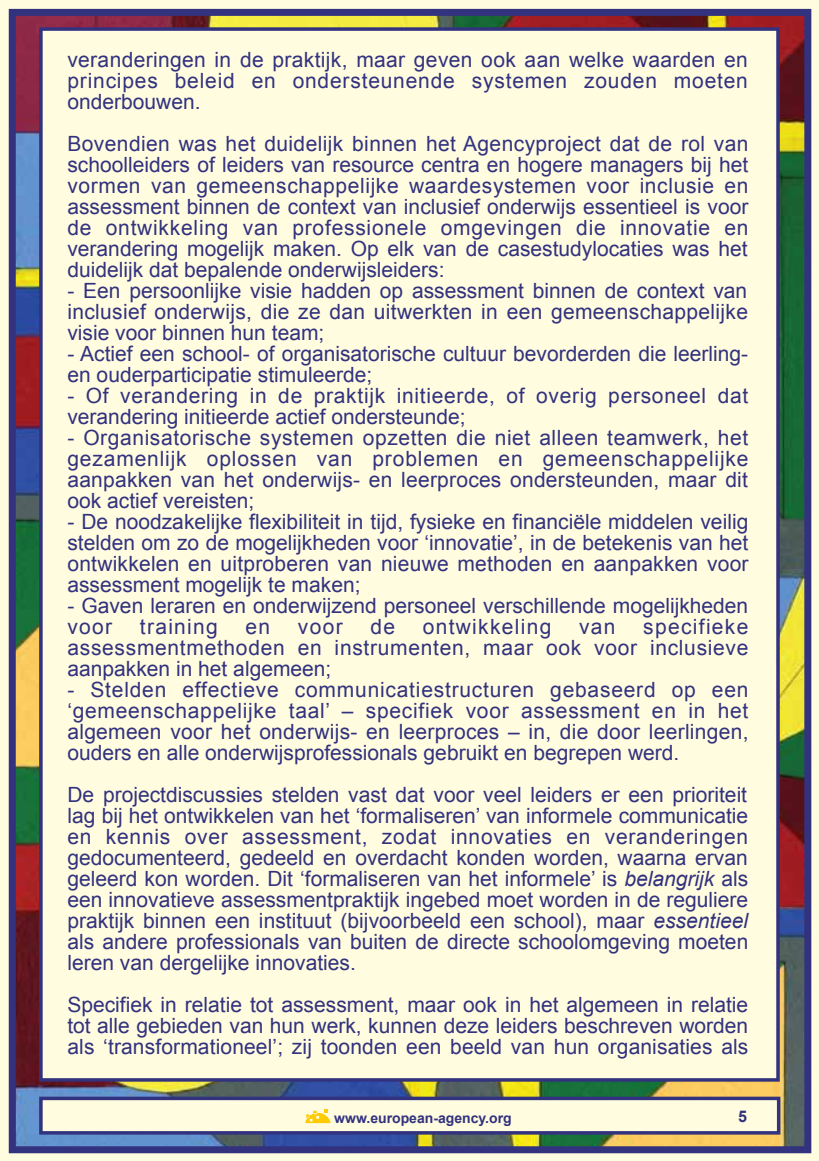
<style>
.page{position:relative;width:819px;height:1161px;background:#fff}
.page>*{position:absolute;margin:0;border:0;box-sizing:border-box;transform-origin:0 0}
.t1{font:21px/21px "Arial";color:#32327f;text-align:justify}
.t2{font:21px/21px "Arial";letter-spacing:.035em;color:#32327f}
.t3{font:21px "Arial";letter-spacing:.06em;color:#32327f}
.t4{font:700 16.1px "Arial";color:#32327f}
.t5{font:700 14px "Arial";color:#32327f}
.s1{font-style:italic}
</style>
<div class="page">
<img style="left:17px;top:17px;width:786px;height:1128px">
<div style="left:0;top:0;width:819px;height:12px;background:#fffcdf"></div>
<div style="left:807px;top:0;width:12px;height:1161px;background:#fffcdf"></div>
<div style="left:0;top:1150px;width:819px;height:11px;background:#fffcdf"></div>
<div style="left:0;top:0;width:12px;height:1161px;background:#fffcdf"></div>
<div style="left:9px;top:9px;width:802px;height:1144px;border:7px solid #32327f"></div>
<div style="left:39px;top:27px;width:740px;height:1054px;background:#fffcdf;border:4px solid #32327f"></div>
<div style="left:39px;top:1096px;width:741px;height:38px;background:#fffcdf;border:4px solid #32327f"></div>
<svg style="left:305px;top:1109px;width:25px;height:14px"></svg>
<p class="t1" style="left:67px;top:49px;width:682px">veranderingen in de praktijk, maar geven ook aan welke waarden en principes beleid en ondersteunende systemen zouden moeten onderbouwen.</p>
<p class="t1" style="left:67px;top:133px;width:682px">Bovendien was het duidelijk binnen het Agencyproject dat de rol van schoolleiders of leiders van resource centra en hogere managers bij het vormen van gemeenschappelijke waardesystemen voor inclusie en assessment binnen de context van inclusief onderwijs essentieel is voor de ontwikkeling van professionele omgevingen die innovatie en verandering mogelijk maken. Op elk van de casestudylocaties was het duidelijk dat bepalende onderwijsleiders:</p>
<p class="t1" style="left:67px;top:280px;width:682px">- Een persoonlijke visie hadden op assessment binnen de context van inclusief onderwijs, die ze dan uitwerkten in een gemeenschappelijke visie voor binnen hun team;</p>
<p class="t1" style="left:67px;top:343px;width:682px">- Actief een school- of organisatorische cultuur bevorderden die leerling&shy;en ouderparticipatie stimuleerde;</p>
<p class="t2" style="left:67px;top:385px;width:682px">- Of verandering in de praktijk initieerde, of overig personeel dat verandering initieerde actief ondersteunde;</p>
<p class="t1" style="left:67px;top:427px;width:682px">- Organisatorische systemen opzetten die niet alleen teamwerk, het gezamenlijk oplossen van problemen en gemeenschappelijke aanpakken van het onderwijs- en leerproces ondersteunden, maar dit ook actief vereisten;</p>
<p class="t1" style="left:67px;top:511px;width:682px">- De noodzakelijke flexibiliteit in tijd, fysieke en financiële middelen veilig stelden om zo de mogelijkheden voor ‘innovatie’, in de betekenis van het ontwikkelen en uitproberen van nieuwe methoden en aanpakken voor assessment mogelijk te maken;</p>
<p class="t1" style="left:67px;top:595px;width:682px">- Gaven leraren en onderwijzend personeel verschillende mogelijkheden voor</p>
<p class="t1" style="left:67px;top:616px;width:682px;text-indent:576px">specifieke assessmentmethoden en instrumenten, maar ook voor inclusieve aanpakken in het algemeen;</p>
<p class="t1" style="left:67px;top:679px;width:682px">- Stelden effectieve communicatiestructuren gebaseerd op een ‘gemeenschappelijke taal’ – specifiek voor assessment en in het algemeen voor het onderwijs- en leerproces – in, die door leerlingen, ouders en alle onderwijsprofessionals gebruikt en begrepen werd.</p>
<p class="t1" style="left:67px;top:784px;width:682px">De projectdiscussies stelden vast dat voor veel leiders er een prioriteit lag bij het ontwikkelen van het ‘formaliseren’ van informele communicatie en kennis over assessment, zodat innovaties en veranderingen gedocumenteerd, gedeeld en overdacht konden worden, waarna ervan geleerd kon worden. Dit ‘formaliseren van het informele’ is <span class="s1">belangrijk</span> als een innovatieve assessmentpraktijk ingebed moet worden in de reguliere praktijk binnen een instituut (bijvoorbeeld een school), maar <span class="s1">essentieel </span>als andere professionals van buiten de directe schoolomgeving moeten leren van dergelijke innovaties.</p>
<p class="t1" style="left:67px;top:994px;width:682px">Specifiek in relatie tot assessment, maar ook in het algemeen in relatie tot alle gebieden van hun werk, kunnen deze leiders beschreven worden als ‘transformationeel’; zij toonden een beeld van hun organisaties als</p>
<p class="t3" style="left:140px;top:613px;width:79px">training</p>
<p class="t1" style="left:245px;top:616px;width:26px">en</p>
<p class="t1" style="left:298px;top:616px;width:46px">voor</p>
<p class="t1" style="left:370px;top:616px;width:26px">de</p>
<p class="t3" style="left:422px;top:613px;width:130px">ontwikkeling</p>
<p class="t1" style="left:579px;top:616px;width:38px">van</p>
<p class="t5" style="left:334px;top:1109px;width:179px">www.european-agency.org</p>
<p class="t4" style="left:738px;top:1106px;width:10px">5</p>
</div>
